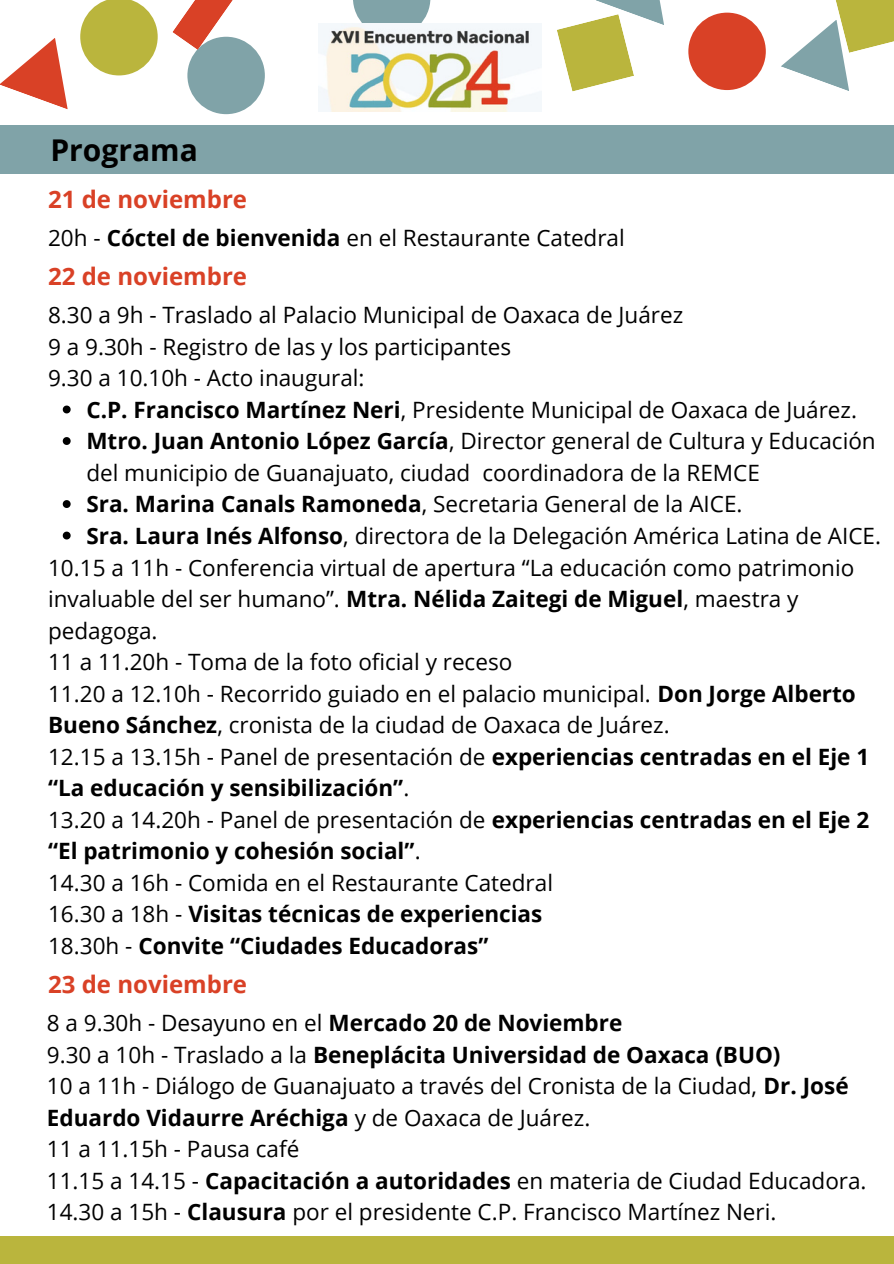
<style>
.page{position:relative;width:894px;height:1264px;background:#fff}
.page>*{position:absolute;margin:0;border:0;box-sizing:border-box;transform-origin:0 0}
.t1{font:700 30px "Open Sans";color:#000}
.t2{font:700 24px "Open Sans";color:#d94126}
.t3{font:22.5px/31.5px "Open Sans";color:#000}
.t4{font:700 22.5px/31.5px "Open Sans";color:#000}
.s1{font-weight:700}
.s2{font-weight:400}
</style>
<div class="page">
<div style="left:0;top:1236px;width:893px;height:27px;background:#bab53d"></div>
<div style="left:187px;top:37px;width:78px;height:77px;background:#80a3a8;border-radius:50%"></div>
<svg style="left:353px;top:0;width:77px;height:23px;background:#89aaae"></svg>
<div style="left:688px;top:13px;width:77px;height:77px;background:#d94126;border-radius:50%"></div>
<svg style="left:557px;top:0;width:107px;height:91px"></svg>
<svg style="left:172px;top:0;width:79px;height:50px"></svg>
<img style="left:319px;top:23px;width:222px;height:89px">
<div style="left:0;top:125px;width:893px;height:49px;background:#80a3a8"></div>
<svg style="left:781px;top:0;width:112px;height:91px"></svg>
<svg style="left:0;top:0;width:158px;height:109px"></svg>
<svg style="left:63px;top:405px;width:8px;height:8px"></svg>
<svg style="left:63px;top:437px;width:8px;height:8px"></svg>
<svg style="left:63px;top:500px;width:8px;height:8px"></svg>
<svg style="left:63px;top:531px;width:8px;height:8px"></svg>
<p class="t1" style="left:50px;top:128px;width:149px">Programa</p>
<p class="t2" style="left:48px;top:182px;width:200px">21 de noviembre</p>
<p class="t3" style="left:48px;top:221px;width:578px">20h - <span class="s1">Cóctel de bienvenida</span> en el Restaurante Catedral</p>
<p class="t2" style="left:48px;top:260px;width:200px">22 de noviembre</p>
<p class="t3" style="left:48px;top:299px;width:636px">8.30 a 9h - Traslado al Palacio Municipal de Oaxaca de Juárez</p>
<p class="t3" style="left:48px;top:330px;width:464px">9 a 9.30h - Registro de las y los participantes</p>
<p class="t3" style="left:48px;top:362px;width:318px">9.30 a 10.10h - Acto inaugural:</p>
<p class="t3" style="left:86px;top:393px;width:772px"><span class="s1">C.P. Francisco Martínez Neri</span>, Presidente Municipal de Oaxaca de Juárez.</p>
<h1 class="t3" style="left:86px;top:425px;width:790px"><span class="s1">Mtro. Juan Antonio López García</span>, Director general de Cultura y Educación del municipio de Guanajuato, ciudad coordinadora de la REMCE</h1>
<h2 class="t3" style="left:86px;top:488px;width:657px"><span class="s1">Sra. Marina Canals Ramoneda</span>, Secretaria General de la AICE.</h2>
<p class="t3" style="left:86px;top:519px;width:795px"><span class="s1">Sra. Laura Inés Alfonso</span>, directora de la Delegación América Latina de AICE.</p>
<h2 class="t3" style="left:48px;top:551px;width:807px">10.15 a 11h - Conferencia virtual de apertura “La educación como patrimonio invaluable del ser humano”. <span class="s1">Mtra. Nélida Zaitegi de Miguel</span>, maestra y pedagoga.</h2>
<p class="t3" style="left:48px;top:645px;width:465px">11 a 11.20h - Toma de la foto oficial y receso</p>
<p class="t3" style="left:48px;top:677px;width:809px">11.20 a 12.10h - Recorrido guiado en el palacio municipal. <span class="s1">Don Jorge Alberto<br>Bueno Sánchez</span>, cronista de la ciudad de Oaxaca de Juárez.</p>
<p class="t4" style="left:48px;top:740px;width:822px"><span class="s2">12.15 a 13.15h - Panel de presentación de</span> experiencias centradas en el Eje 1 “La educación y sensibilización”<span class="s2">.</span></p>
<p class="t4" style="left:48px;top:803px;width:822px"><span class="s2">13.20 a 14.20h - Panel de presentación de</span> experiencias centradas en el Eje 2 “El patrimonio y cohesión social”<span class="s2">.</span></p>
<p class="t3" style="left:48px;top:866px;width:506px">14.30 a 16h - Comida en el Restaurante Catedral</p>
<p class="t4" style="left:48px;top:897px;width:495px"><span class="s2">16.30 a 18h -</span> Visitas técnicas de experiencias</p>
<p class="t4" style="left:48px;top:929px;width:441px"><span class="s2">18.30h -</span> Convite “Ciudades Educadoras”</p>
<p class="t2" style="left:48px;top:967px;width:200px">23 de noviembre</p>
<p class="t3" style="left:47px;top:1006px;width:577px">8 a 9.30h - Desayuno en el <span class="s1">Mercado 20 de Noviembre</span></p>
<p class="t4" style="left:47px;top:1038px;width:735px"><span class="s2">9.30 a 10h - Traslado a la</span> Beneplácita Universidad de Oaxaca (BUO)</p>
<p class="t3" style="left:47px;top:1069px;width:803px">10 a 11h - Diálogo de Guanajuato a través del Cronista de la Ciudad, <span class="s1">Dr. José<br>Eduardo Vidaurre Aréchiga</span> y de Oaxaca de Juárez.</p>
<p class="t3" style="left:47px;top:1132px;width:254px">11 a 11.15h - Pausa café</p>
<p class="t3" style="left:47px;top:1164px;width:821px">11.15 a 14.15 - <span class="s1">Capacitación a autoridades</span> en materia de Ciudad Educadora.</p>
<p class="t3" style="left:47px;top:1195px;width:730px">14.30 a 15h - <span class="s1">Clausura</span> por el presidente C.P. Francisco Martínez Neri.</p>
</div>
